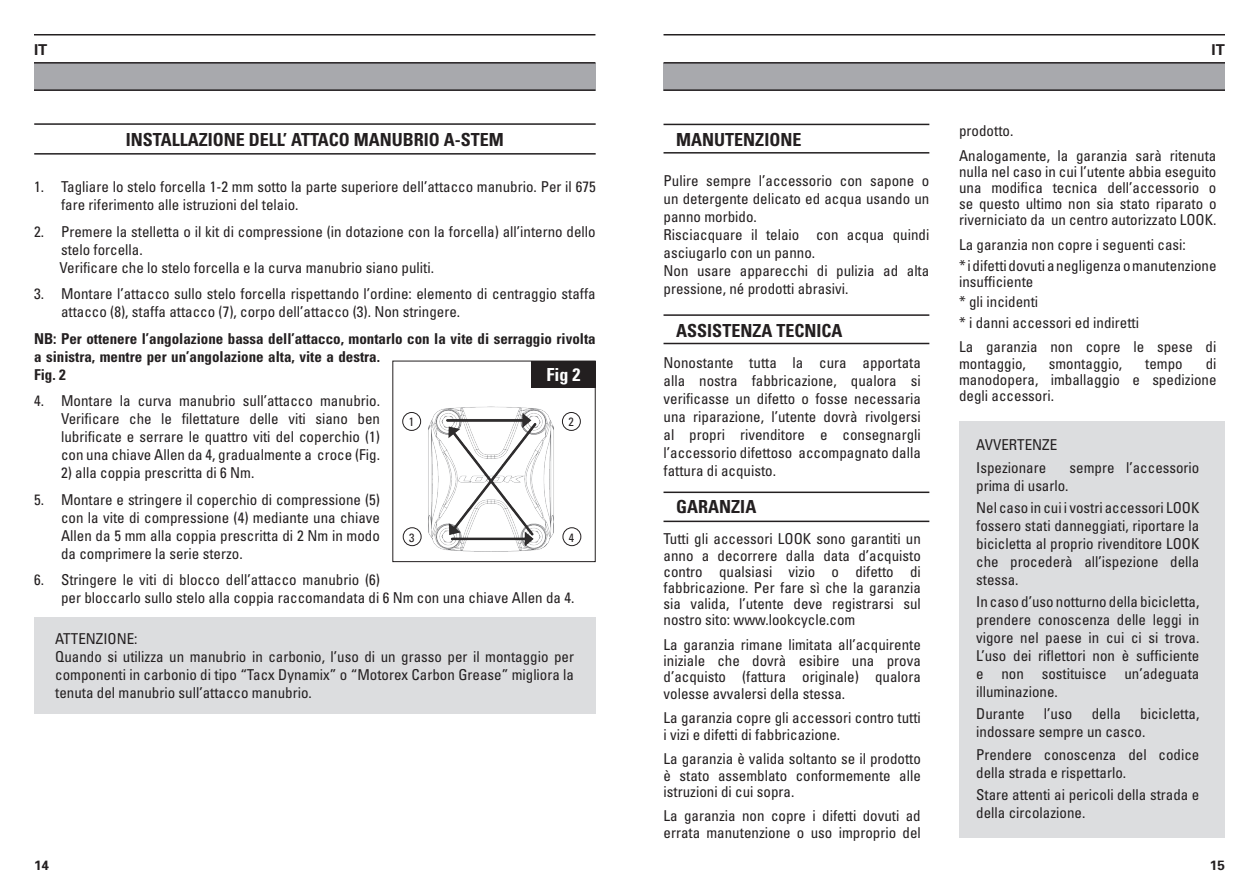
<style>
.page{position:relative;width:1259px;height:893px;background:#fff}
.page>*{position:absolute;margin:0;border:0;box-sizing:border-box;transform-origin:0 0}
.t1{font:700 condensed 18px "Univers";color:#231f20}
.t2{font:700 condensed 18px "Univers";color:#fff}
.t3{font:condensed 15px/18px "Univers";color:#231f20}
.t4{font:700 condensed 15px/18px "Univers";color:#231f20}
.t5{font:700 15px "Univers";color:#231f20}
.t6{font:700 13.5px "Univers";color:#231f20}
.t7{font:condensed 12px "Univers";color:#231f20}
</style>
<div class="page">
<hr style="left:34px;top:34px;width:561px;height:1px;background:#231f20">
<div style="left:34px;top:63px;width:561px;height:27px;background:#a8a9ad"></div>
<hr style="left:34px;top:62px;width:561px;height:2px;background:#231f20">
<hr style="left:34px;top:89px;width:561px;height:2px;background:#231f20">
<hr style="left:663px;top:34px;width:562px;height:1px;background:#231f20">
<div style="left:663px;top:63px;width:562px;height:27px;background:#a8a9ad"></div>
<hr style="left:663px;top:62px;width:562px;height:2px;background:#231f20">
<hr style="left:663px;top:89px;width:562px;height:2px;background:#231f20">
<hr style="left:34px;top:153px;width:561px;height:2px;background:#231f20">
<hr style="left:34px;top:123px;width:561px;height:2px;background:#231f20">
<hr style="left:663px;top:124px;width:266px;height:1px;background:#231f20">
<hr style="left:663px;top:152px;width:266px;height:2px;background:#231f20">
<hr style="left:663px;top:314px;width:266px;height:2px;background:#231f20">
<hr style="left:663px;top:343px;width:266px;height:1px;background:#231f20">
<hr style="left:663px;top:491px;width:266px;height:2px;background:#231f20">
<hr style="left:663px;top:520px;width:266px;height:2px;background:#231f20">
<div style="left:959px;top:421px;width:266px;height:417px;background:#dcdddf"></div>
<div style="left:531px;top:361px;width:64px;height:27px;background:#231f20"></div>
<img style="left:428px;top:406px;width:126px;height:146px">
<div style="left:402px;top:412px;width:19px;height:19px;border:1px solid #231f20;border-radius:50%"></div>
<div style="left:403px;top:527px;width:18px;height:19px;border:1px solid #231f20;border-radius:50%"></div>
<div style="left:562px;top:412px;width:19px;height:19px;border:1px solid #231f20;border-radius:50%"></div>
<div style="left:562px;top:527px;width:19px;height:19px;border:1px solid #231f20;border-radius:50%"></div>
<div style="left:34px;top:617px;width:561px;height:96px;background:#dcdddf"></div>
<p class="t5" style="left:34px;top:40px;width:15px">IT</p>
<p class="t5" style="left:1211px;top:40px;width:15px">IT</p>
<p class="t1" style="left:126px;top:128px;width:379px">INSTALLAZIONE DELL’ ATTACO MANUBRIO A-STEM</p>
<p class="t1" style="left:676px;top:129px;width:127px">MANUTENZIONE</p>
<p class="t3" style="left:663px;top:171px;width:267px">Pulire sempre l’accessorio con sapone o un detergente delicato ed acqua usando un panno morbido.<br>Risciacquare il telaio con acqua quindi asciugarlo con un panno.<br>Non usare apparecchi di pulizia ad alta pressione, né prodotti abrasivi.</p>
<p class="t1" style="left:676px;top:319px;width:168px">ASSISTENZA TECNICA</p>
<p class="t3" style="left:663px;top:353px;width:259px;text-align:justify">Nonostante tutta la cura apportata alla nostra fabbricazione, qualora si verificasse un difetto o fosse necessaria una riparazione, l’utente dovrà rivolgersi al propri rivenditore e consegnargli l’accessorio difettoso accompagnato dalla fattura di acquisto.</p>
<p class="t1" style="left:676px;top:496px;width:82px">GARANZIA</p>
<p class="t3" style="left:663px;top:530px;width:259px;line-height:16.2px;text-align:justify">Tutti gli accessori LOOK sono garantiti un anno a decorrere dalla data d’acquisto contro qualsiasi vizio o difetto di fabbricazione. Per fare sì che la garanzia sia valida, l’utente deve registrarsi sul nostro sito: www.lookcycle.com</p>
<p class="t3" style="left:663px;top:636px;width:259px;line-height:16.2px;text-align:justify">La garanzia rimane limitata all’acquirente iniziale che dovrà esibire una prova d’acquisto (fattura originale) qualora volesse avvalersi della stessa.</p>
<p class="t3" style="left:663px;top:709px;width:259px;line-height:16.2px">La garanzia copre gli accessori contro tutti i vizi e difetti di fabbricazione.</p>
<p class="t3" style="left:663px;top:750px;width:259px;line-height:16.2px;text-align:justify">La garanzia è valida soltanto se il prodotto è stato assemblato conformemente alle istruzioni di cui sopra.</p>
<p class="t3" style="left:663px;top:807px;width:259px;line-height:16.2px">La garanzia non copre i difetti dovuti ad errata manutenzione o uso improprio del</p>
<p class="t3" style="left:61px;top:177px;width:536px;text-indent:-27px">1. Tagliare lo stelo forcella 1-2 mm sotto la parte superiore dell’attacco manubrio. Per il 675 fare riferimento alle istruzioni del telaio.</p>
<p class="t3" style="left:60px;top:222px;width:537px;text-indent:-26px">2. Premere la stelletta o il kit di compressione (in dotazione con la forcella) all’interno dello stelo forcella.<br>Verificare che lo stelo forcella e la curva manubrio siano puliti.</p>
<p class="t3" style="left:61px;top:284px;width:536px;text-indent:-27px">3. Montare l’attacco sullo stelo forcella rispettando l’ordine: elemento di centraggio staffa attacco (8), staffa attacco (7), corpo dell’attacco (3). Non stringere.</p>
<p class="t4" style="left:34px;top:329px;width:563px">NB: Per ottenere l’angolazione bassa dell’attacco, montarlo con la vite di serraggio rivolta a sinistra, mentre per un’angolazione alta, vite a destra.<br>Fig. 2</p>
<p class="t3" style="left:61px;top:391px;width:320px;text-align:justify;text-indent:-27px">4. Montare la curva manubrio sull’attacco manubrio.<br>Verificare che le filettature delle viti siano ben lubrificate e serrare le quattro viti del coperchio (1) con una chiave Allen da 4, gradualmente a croce (Fig.</p>
<p class="t3" style="left:61px;top:463px;width:195px">2) alla coppia prescritta di 6 Nm.</p>
<p class="t3" style="left:61px;top:490px;width:320px;text-align:justify;text-indent:-27px">5. Montare e stringere il coperchio di compressione (5) con la vite di compressione (4) mediante una chiave Allen da 5 mm alla coppia prescritta di 2 Nm in modo da comprimere la serie sterzo.</p>
<p class="t3" style="left:61px;top:570px;width:515px;text-indent:-27px">6. Stringere le viti di blocco dell’attacco manubrio (6)<br>per bloccarlo sullo stelo alla coppia raccomandata di 6 Nm con una chiave Allen da 4.</p>
<p class="t2" style="left:546px;top:364px;width:35px">Fig 2</p>
<p class="t7" style="left:568px;top:414px;width:7px">2</p>
<p class="t7" style="left:409px;top:414px;width:7px">1</p>
<p class="t7" style="left:409px;top:530px;width:7px">3</p>
<p class="t7" style="left:569px;top:530px;width:7px">4</p>
<p class="t3" style="left:55px;top:629px;width:520px">ATTENZIONE:<br>Quando si utilizza un manubrio in carbonio, l’uso di un grasso per il montaggio per componenti in carbonio di tipo “Tacx Dynamix” o “Motorex Carbon Grease” migliora la tenuta del manubrio sull’attacco manubrio.</p>
<p class="t3" style="left:959px;top:118px;width:259px;line-height:24.8px">prodotto.<br>Analogamente, la garanzia sarà ritenuta</p>
<p class="t3" style="left:959px;top:163px;width:259px;line-height:16.2px;text-align:justify">nulla nel caso in cui l’utente abbia eseguito una modifica tecnica dell’accessorio o se questo ultimo non sia stato riparato o riverniciato da un centro autorizzato LOOK.</p>
<p class="t3" style="left:959px;top:234px;width:259px;line-height:20.4px">La garanzia non copre i seguenti casi:<br>* i difetti dovuti a negligenza o manutenzione</p>
<p class="t3" style="left:959px;top:271px;width:181px;line-height:20.4px">insufficiente<br>* gli incidenti<br>* i danni accessori ed indiretti</p>
<p class="t3" style="left:959px;top:338px;width:259px;line-height:16.2px">La garanzia non copre le spese di montaggio,</p>
<p class="t3" style="left:959px;top:355px;width:259px;line-height:16.2px;text-align:justify;text-indent:246px">di manodopera, imballaggio e spedizione degli accessori.</p>
<p class="t3" style="left:976px;top:433px;width:83px;line-height:22.2px">AVVERTENZE<br>Ispezionare</p>
<p class="t3" style="left:1048px;top:354px;width:75px">smontaggio,</p>
<p class="t3" style="left:1145px;top:354px;width:39px">tempo</p>
<p class="t3" style="left:1069px;top:458px;width:131px">sempre l’accessorio</p>
<p class="t3" style="left:976px;top:474px;width:225px;line-height:22.2px">prima di usarlo.<br>Nel caso in cui i vostri accessori LOOK</p>
<p class="t3" style="left:976px;top:516px;width:225px;text-align:justify">fossero stati danneggiati, riportare la bicicletta al proprio rivenditore LOOK che procederà all’ispezione della stessa.</p>
<p class="t3" style="left:976px;top:592px;width:225px;text-align:justify">In caso d’uso notturno della bicicletta, prendere conoscenza delle leggi in vigore nel paese in cui ci si trova.<br>L’uso dei riflettori non è sufficiente e non sostituisce un’adeguata illuminazione.</p>
<p class="t3" style="left:976px;top:704px;width:50px">Durante</p>
<p class="t3" style="left:1044px;top:704px;width:30px">l’uso</p>
<p class="t3" style="left:1091px;top:704px;width:31px">della</p>
<p class="t3" style="left:976px;top:704px;width:225px;text-indent:164px">bicicletta, indossare sempre un casco.</p>
<p class="t3" style="left:976px;top:745px;width:225px">Prendere conoscenza del codice della strada e rispettarlo.</p>
<p class="t3" style="left:976px;top:785px;width:225px">Stare attenti ai pericoli della strada e della circolazione.</p>
<p class="t6" style="left:34px;top:856px;width:17px">14</p>
<p class="t6" style="left:1210px;top:856px;width:17px">15</p>
</div>
